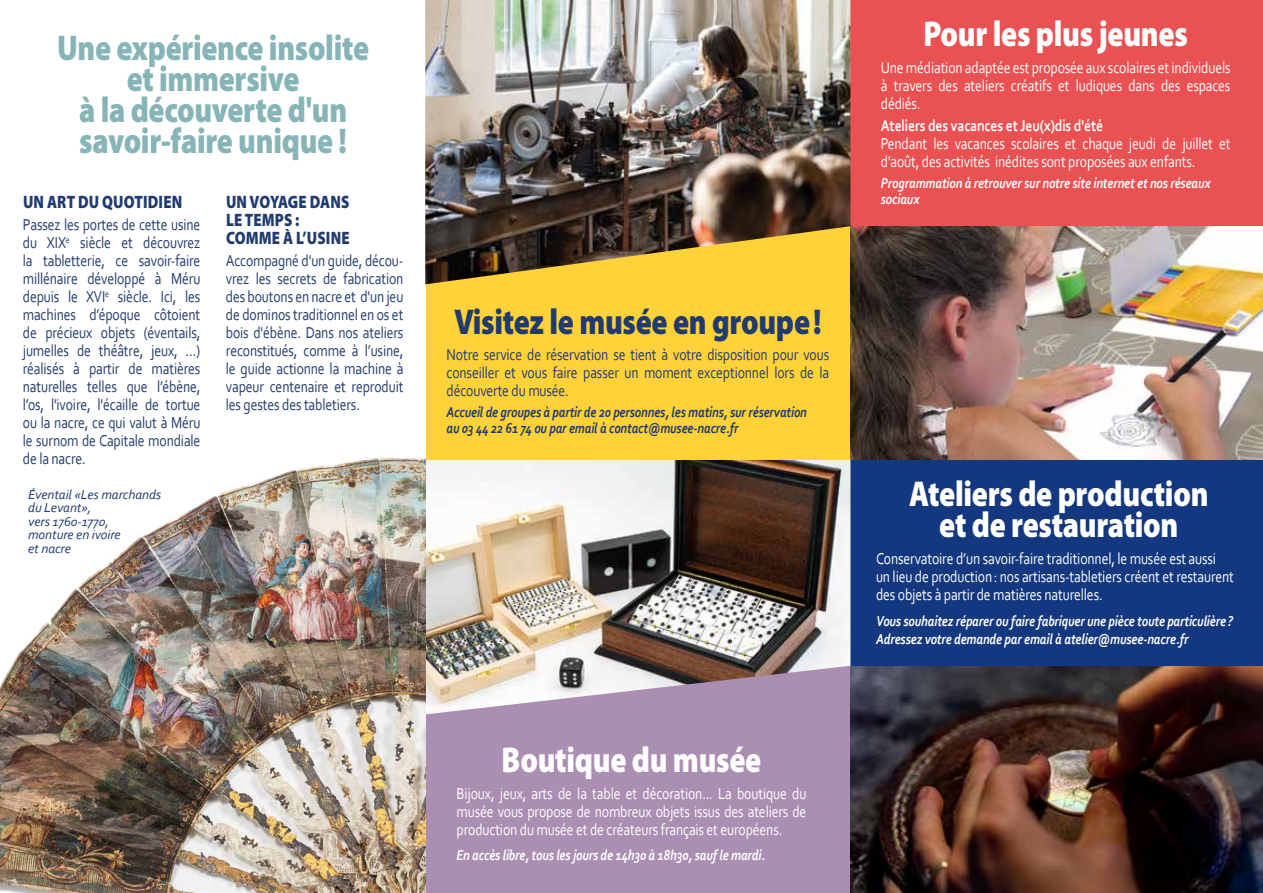
<style>
.page{position:relative;width:1263px;height:893px;background:#fff}
.page>*{position:absolute;margin:0;border:0;box-sizing:border-box;transform-origin:0 0}
.t1{font:900 36px/31.5px "Myriad Pro";letter-spacing:-.01em;color:#fff;text-align:center;scale:.83 1}
.t2{font:900 36px "Myriad Pro";letter-spacing:-.01em;color:#213b6f;scale:.83 1}
.t3{font:900 35.85px/30.9px "Myriad Pro";letter-spacing:-.01em;color:#86b4b7;text-align:center;scale:.83 1}
.t4{font:900 18px/18px "Myriad Pro";letter-spacing:.01em;color:#213b6f;scale:.83 1}
.t5{font:16.5px/18px "Corbel";letter-spacing:-.01em;color:#213b6f;text-align:justify;scale:.83 1}
.t6{font:16.5px/18px "Corbel";letter-spacing:-.01em;color:#fff;scale:.83 1}
.t7{font:700 16.5px "Corbel";letter-spacing:-.01em;color:#fff;scale:.83 1}
.t8{font:italic 700 15px/18px "Corbel";letter-spacing:-.01em;color:#fff;scale:.83 1}
.t9{font:italic 700 15px/16.5px "Corbel";letter-spacing:-.01em;color:#213b6f;scale:.83 1}
.t10{font:italic 13.5px/13.5px "Corbel";letter-spacing:-.005em;color:#213b6f}
</style>
<div class="page">
<div style="left:850px;top:348px;width:413px;height:329px;background:#14387f"></div>
<div style="left:426px;top:666px;width:424px;height:227px;background:#aa8fb3"></div>
<div style="left:426px;top:226px;width:424px;height:234px;background:#ffd239"></div>
<div style="left:851px;top:0;width:412px;height:226px;background:#ea5153"></div>
<img style="left:426px;top:460px;width:424px;height:254px">
<img style="left:850px;top:666px;width:413px;height:227px">
<img style="left:425px;top:0;width:425px;height:284px">
<img style="left:850px;top:226px;width:413px;height:234px">
<img style="left:0;top:457px;width:426px;height:436px">
<h2 class="t3" style="left:57px;top:34px;width:377px">Une expérience insolite et immersive<br>à la découverte d'un savoir-faire unique !</h2>
<p class="t4" style="left:23px;top:194px;width:193px">UN ART DU QUOTIDIEN</p>
<p class="t5" style="left:23px;top:217px;width:215px">Passez les portes de cette usine du XIX<sup>e</sup> siècle et découvrez la tabletterie, ce savoir-faire millénaire développé à Méru depuis le XVI<sup>e</sup> siècle. Ici, les machines d’époque côtoient de précieux objets (éventails, jumelles de théâtre, jeux, …) réalisés à partir de matières naturelles telles que l’ébène, l’os, l'ivoire, l'écaille de tortue ou la nacre, ce qui valut à Méru le surnom de Capitale mondiale de la nacre.</p>
<p class="t10" style="left:28px;top:488px;width:135px">Éventail «Les marchands du Levant»,<br>vers 1760-1770,<br>monture en ivoire<br>et nacre</p>
<p class="t4" style="left:226px;top:194px;width:150px">UN VOYAGE DANS<br>LE TEMPS :<br>COMME À L’USINE</p>
<p class="t5" style="left:226px;top:253px;width:215px">Accompagné d'un guide, décou&shy;vrez les secrets de fabrication des boutons en nacre et d'un jeu de dominos traditionnel en os et bois d'ébène. Dans nos ateliers reconstitués, comme à l’usine, le guide actionne la machine à vapeur centenaire et reproduit les gestes des tabletiers.</p>
<h1 class="t2" style="left:454px;top:303px;width:445px">Visitez le musée en groupe !</h1>
<p class="t5" style="left:446px;top:347px;width:463px">Notre service de réservation se tient à votre disposition pour vous conseiller et vous faire passer un moment exceptionnel lors de la découverte du musée.</p>
<p class="t9" style="left:446px;top:405px;width:436px">Accueil de groupes à partir de 20 personnes, les matins, sur réservation au 03 44 22 61 74 ou par email à contact@musee-nacre.fr</p>
<h1 class="t1" style="left:502px;top:745px;width:314px">Boutique du musée</h1>
<p class="t6" style="left:457px;top:786px;width:423px;text-align:justify">Bijoux, jeux, arts de la table et décoration... La boutique du musée vous propose de nombreux objets issus des ateliers de production du musée et de créateurs français et européens.</p>
<p class="t8" style="left:457px;top:847px;width:373px">En accès libre, tous les jours de 14h30 à 18h30, sauf le mardi.</p>
<h1 class="t1" style="left:923px;top:19px;width:320px">Pour les plus jeunes</h1>
<p class="t6" style="left:881px;top:60px;width:423px;text-align:justify">Une médiation adaptée est proposée aux scolaires et individuels à travers des ateliers créatifs et ludiques dans des espaces dédiés.</p>
<p class="t7" style="left:881px;top:118px;width:269px">Ateliers des vacances et Jeu(x)dis d'été</p>
<p class="t6" style="left:881px;top:136px;width:423px">Pendant les vacances scolaires et chaque jeudi de juillet et d'août, des activités inédites sont proposées aux enfants.</p>
<p class="t8" style="left:881px;top:176px;width:399px;line-height:16.5px">Programmation à retrouver sur notre site internet et nos réseaux sociaux</p>
<h1 class="t1" style="left:909px;top:479px;width:362px">Ateliers de production et de restauration</h1>
<p class="t6" style="left:876px;top:551px;width:433px">Conservatoire d’un savoir-faire traditionnel, le musée est aussi un lieu de production : nos artisans-tabletiers créent et restaurent des objets à partir de matières naturelles.</p>
<p class="t8" style="left:876px;top:614px;width:432px">Vous souhaitez réparer ou faire fabriquer une pièce toute particulière ?<br>Adressez votre demande par email à atelier@musee-nacre.fr</p>
</div>
